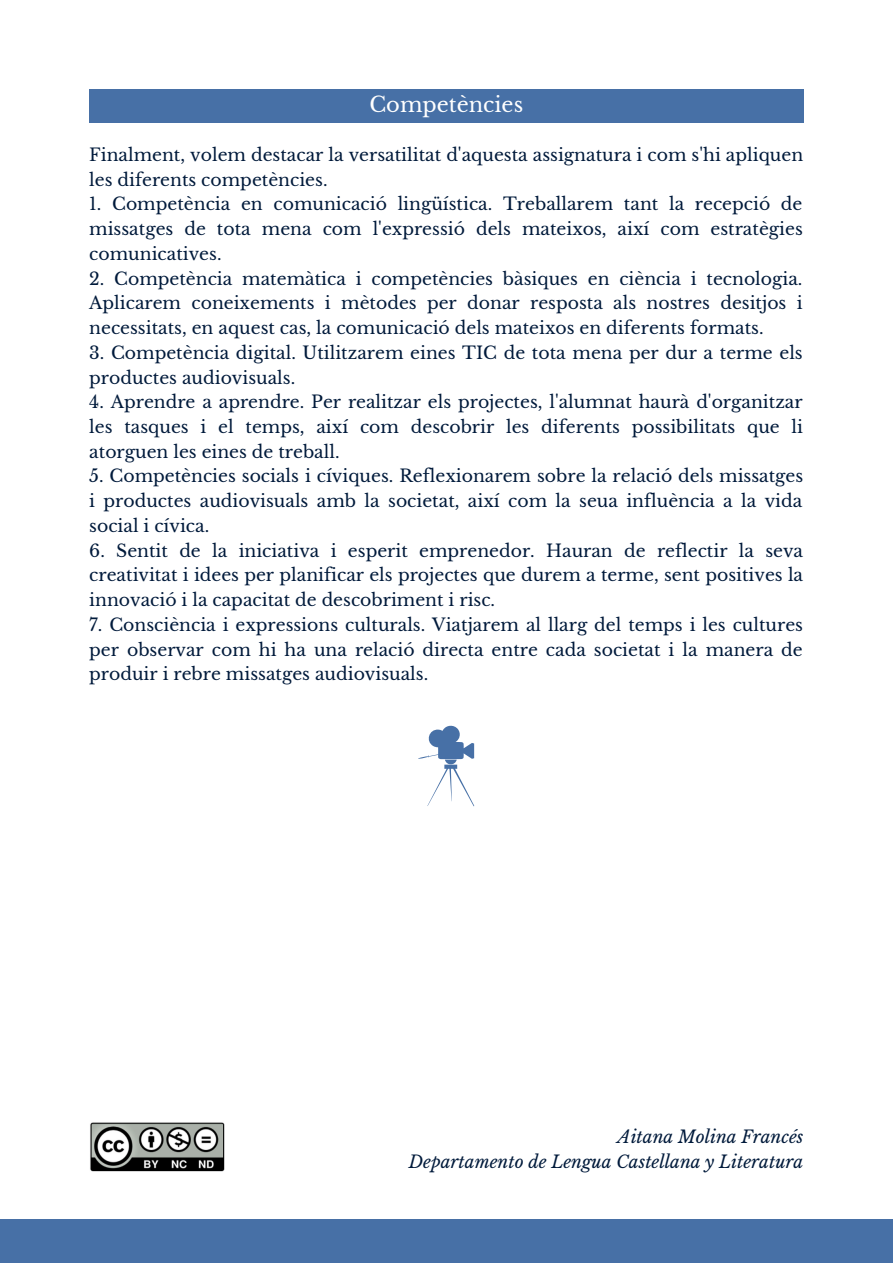
<style>
.page{position:relative;width:893px;height:1264px;background:#fff}
.page>*{position:absolute;margin:0;border:0;box-sizing:border-box;transform-origin:0 0}
.t1{font:21px "Libre Baskerville";color:#fff}
.t2{font:17.25px/24.8px "Libre Baskerville";color:#001a3b;text-align:justify}
.t3{font:italic 17.25px/24.8px "Libre Baskerville";color:#001a3b;text-align:right}
</style>
<div class="page">
<div style="left:89px;top:89px;width:714px;height:34px;background:#4770a6"></div>
<div style="left:0;top:1218px;width:892px;height:44px;background:#4770a6"></div>
<svg style="left:418px;top:725px;width:56px;height:81px"></svg>
<img style="left:90px;top:1122px;width:134px;height:50px">
<p class="t1" style="left:369px;top:91px;width:155px">Competències</p>
<p class="t2" style="left:89px;top:142px;width:715px">Finalment, volem destacar la versatilitat d'aquesta assignatura i com s'hi apliquen les diferents competències.</p>
<p class="t2" style="left:89px;top:192px;width:715px">1. Competència en comunicació lingüística. Treballarem tant la recepció de missatges de tota mena com l'expressió dels mateixos, així com estratègies comunicatives.</p>
<p class="t2" style="left:89px;top:266px;width:714px">2. Competència matemàtica i competències bàsiques en ciència i tecnologia.<br>Aplicarem coneixements i mètodes per donar resposta als nostres desitjos i necessitats, en aquest cas, la comunicació dels mateixos en diferents formats.</p>
<p class="t2" style="left:89px;top:340px;width:715px">3. Competència digital. Utilitzarem eines TIC de tota mena per dur a terme els productes audiovisuals.</p>
<p class="t2" style="left:89px;top:390px;width:715px">4. Aprendre a aprendre. Per realitzar els projectes, l'alumnat haurà d'organitzar les tasques i el temps, així com descobrir les diferents possibilitats que li atorguen les eines de treball.</p>
<p class="t2" style="left:89px;top:464px;width:715px">5. Competències socials i cíviques. Reflexionarem sobre la relació dels missatges i productes audiovisuals amb la societat, així com la seua influència a la vida social i cívica.</p>
<p class="t2" style="left:89px;top:538px;width:715px">6. Sentit de la iniciativa i esperit emprenedor. Hauran de reflectir la seva creativitat i idees per planificar els projectes que durem a terme, sent positives la innovació i la capacitat de descobriment i risc.</p>
<p class="t2" style="left:89px;top:612px;width:715px">7. Consciència i expressions culturals. Viatjarem al llarg del temps i les cultures per observar com hi ha una relació directa entre cada societat i la manera de produir i rebre missatges audiovisuals.</p>
<p class="t3" style="left:409px;top:1124px;width:396px">Aitana Molina Francés<br>Departamento de Lengua Castellana y Literatura</p>
</div>
